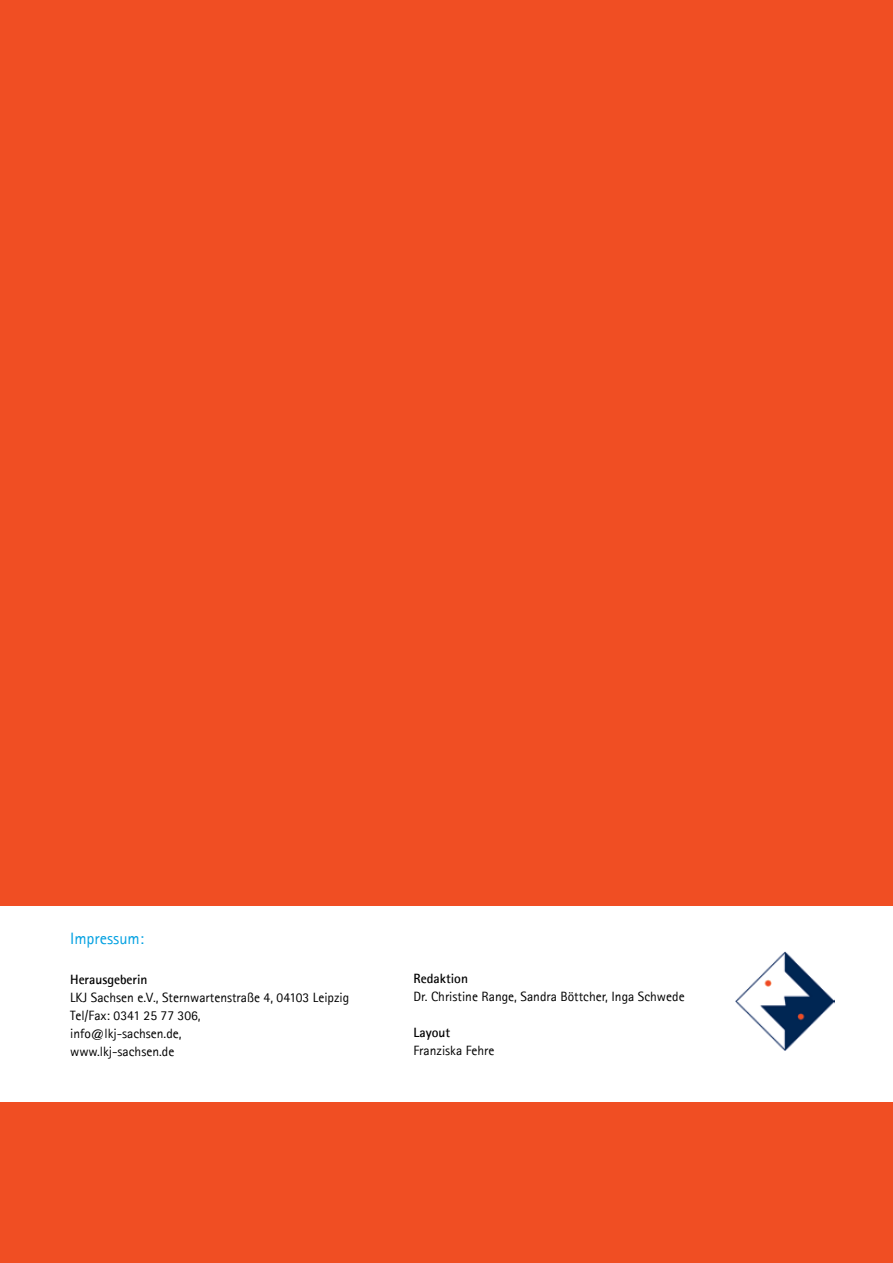
<style>
.page{position:relative;width:893px;height:1263px;background:#fff}
.page>*{position:absolute;margin:0;border:0;box-sizing:border-box;transform-origin:0 0}
.t1{font:16.5px "Rotis Sans Serif";color:#01a0e1}
.t2{font:13.5px/18px "Rotis Sans Serif";color:#000}
.t3{font:700 13.5px "Rotis Sans Serif";color:#000}
</style>
<div class="page">
<div style="left:0;top:0;width:893px;height:906px;background:#f04e23"></div>
<div style="left:0;top:1103px;width:893px;height:160px;background:#f04e23"></div>
<img style="left:736px;top:951px;width:99px;height:99px">
<p class="t1" style="left:70px;top:929px;width:75px">Impressum:</p>
<p class="t3" style="left:70px;top:971px;width:79px">Herausgeberin</p>
<p class="t2" style="left:70px;top:989px;width:281px">LKJ Sachsen e.V., Sternwartenstraße 4, 04103 Leipzig<br>Tel/Fax: 0341 25 77 306,<br>info@lkj-sachsen.de,<br>www.lkj-sachsen.de</p>
<p class="t3" style="left:414px;top:970px;width:56px">Redaktion</p>
<p class="t2" style="left:414px;top:988px;width:273px">Dr. Christine Range, Sandra Böttcher, Inga Schwede</p>
<p class="t3" style="left:414px;top:1024px;width:38px">Layout</p>
<p class="t2" style="left:414px;top:1042px;width:82px">Franziska Fehre</p>
</div>
